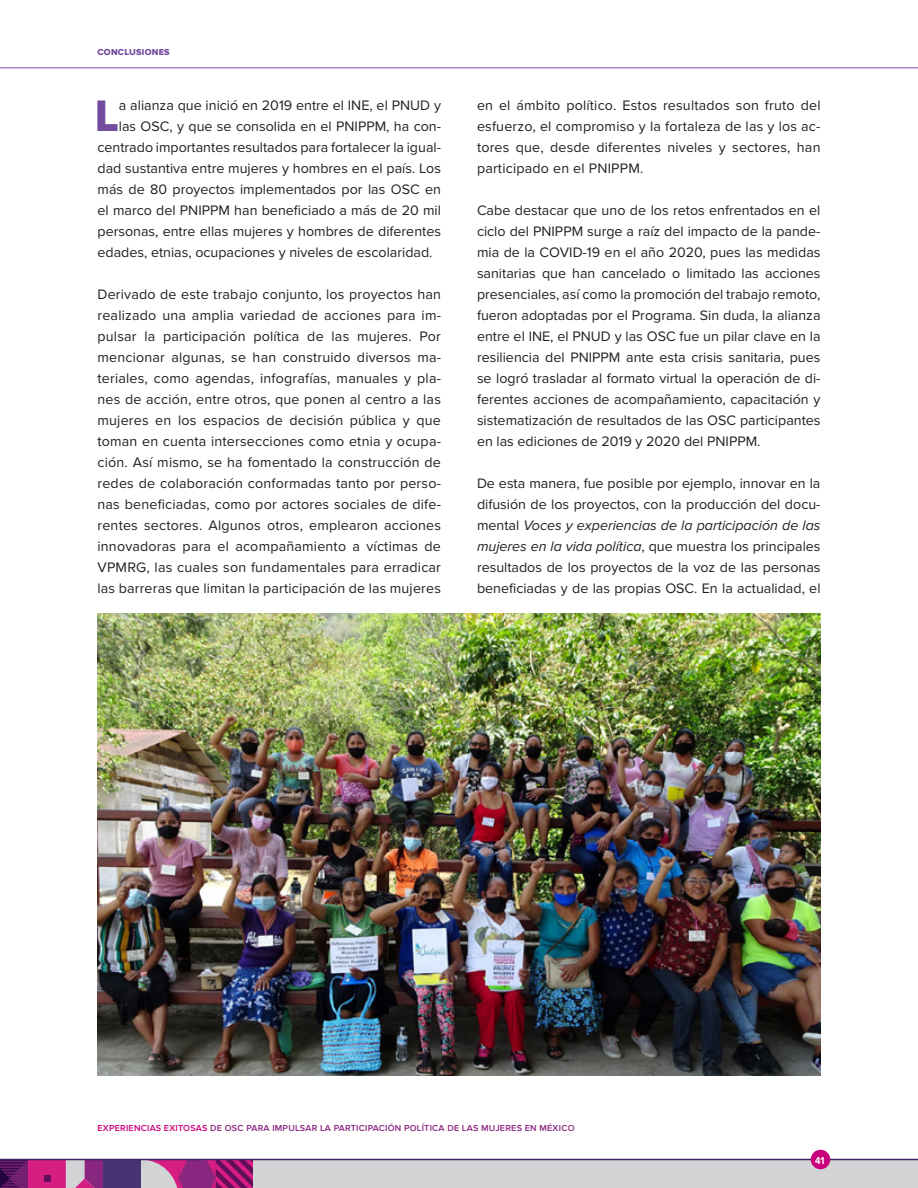
<style>
.page{position:relative;width:918px;height:1188px;background:#fff}
.page>*{position:absolute;margin:0;border:0;box-sizing:border-box;transform-origin:0 0}
.t1{font:45.75px "Proxima Nova Extrabld";color:#744c9e}
.t2{font:14.25px/21px "Proxima Nova";color:#231f20;text-align:justify}
.t3{font:700 10.5px "Proxima Nova Cond";color:#fff}
.t4{font:600 9px "Proxima Nova";letter-spacing:.025em;color:#892780}
.t5{font:9px "Proxima Nova Extrabld";color:#744c9e}
.s1{font-style:italic}
.s2{color:#c9007b}
</style>
<div class="page">
<svg style="left:0;top:1160px;width:28px;height:28px"></svg>
<div style="left:178px;top:1160px;width:38px;height:28px;background:#892780"></div>
<svg style="left:141px;top:1160px;width:46px;height:28px"></svg>
<svg style="left:206px;top:1160px;width:47px;height:28px"></svg>
<div style="left:28px;top:1160px;width:38px;height:28px;background:#d71d81"></div>
<svg style="left:44px;top:1175px;width:6px;height:6px"></svg>
<svg style="left:66px;top:1160px;width:37px;height:28px"></svg>
<div style="left:103px;top:1160px;width:38px;height:28px;background:#493275"></div>
<div style="left:253px;top:1160px;width:665px;height:28px;background:#d2d3d5"></div>
<hr style="left:0;top:68px;width:918px;height:1px;background:#744c9e">
<hr style="left:0;top:1159px;width:918px;height:1px;background:#3a235f">
<div style="left:811px;top:1150px;width:19px;height:19px;background:#c9007b;border-radius:50%"></div>
<img style="left:98px;top:613px;width:722px;height:463px">
<p class="t5" style="left:98px;top:46px;width:14px">CONCLUSIONES</p>
<h1 class="t1" style="left:95px;top:89px;width:26px">L</h1>
<p class="t2" style="left:119px;top:94px;width:324px">a alianza que inició en 2019 entre el INE, el PNUD y</p>
<p class="t2" style="left:119px;top:115px;width:324px">las OSC, y que se consolida en el PNIPPM, ha con-</p>
<p class="t2" style="left:98px;top:136px;width:345px">centrado importantes resultados para fortalecer la igual-</p>
<p class="t2" style="left:98px;top:157px;width:345px">dad sustantiva entre mujeres y hombres en el país. Los</p>
<p class="t2" style="left:98px;top:178px;width:345px">más de 80 proyectos implementados por las OSC en</p>
<p class="t2" style="left:98px;top:199px;width:345px">el marco del PNIPPM han beneficiado a más de 20 mil</p>
<p class="t2" style="left:98px;top:220px;width:345px">personas, entre ellas mujeres y hombres de diferentes</p>
<p class="t2" style="left:98px;top:241px;width:337px">edades, etnias, ocupaciones y niveles de escolaridad.</p>
<p class="t2" style="left:98px;top:283px;width:345px">Derivado de este trabajo conjunto, los proyectos han realizado una amplia variedad de acciones para im&shy;pulsar la participación política de las mujeres. Por mencionar algunas, se han construido diversos ma&shy;teriales, como agendas, infografías, manuales y pla&shy;nes de acción, entre otros, que ponen al centro a las mujeres en los espacios de decisión pública y que toman en cuenta intersecciones como etnia y ocupa&shy;ción. Así mismo, se ha fomentado la construcción de redes de colaboración conformadas tanto por perso&shy;nas beneficiadas, como por actores sociales de dife&shy;rentes sectores. Algunos otros, emplearon acciones innovadoras para el acompañamiento a víctimas de VPMRG, las cuales son fundamentales para erradicar las barreras que limitan la participación de las mujeres</p>
<p class="t2" style="left:477px;top:94px;width:345px">en el ámbito político. Estos resultados son fruto del esfuerzo, el compromiso y la fortaleza de las y los ac&shy;tores que, desde diferentes niveles y sectores, han participado en el PNIPPM.</p>
<p class="t2" style="left:477px;top:199px;width:345px">Cabe destacar que uno de los retos enfrentados en el ciclo del PNIPPM surge a raíz del impacto de la pande&shy;mia de la COVID-19 en el año 2020, pues las medidas sanitarias que han cancelado o limitado las acciones presenciales, así como la promoción del trabajo remoto, fueron adoptadas por el Programa. Sin duda, la alianza entre el INE, el PNUD y las OSC fue un pilar clave en la resiliencia del PNIPPM ante esta crisis sanitaria, pues se logró trasladar al formato virtual la operación de di&shy;ferentes acciones de acompañamiento, capacitación y sistematización de resultados de las OSC participantes en las ediciones de 2019 y 2020 del PNIPPM.</p>
<p class="t2" style="left:477px;top:472px;width:345px">De esta manera, fue posible por ejemplo, innovar en la difusión de los proyectos, con la producción del docu&shy;mental <span class="s1">Voces y experiencias de la participación de las mujeres en la vida política</span>, que muestra los principales resultados de los proyectos de la voz de las personas beneficiadas y de las propias OSC. En la actualidad, el</p>
<p class="t4" style="left:98px;top:1123px;width:479px"><span class="s2">EXPERIENCIAS EXITOSAS</span> DE OSC PARA IMPULSAR LA PARTICIPACIÓN POLÍTICA DE LAS MUJERES EN MÉXICO</p>
<p class="t3" style="left:815px;top:1152px;width:11px">41</p>
</div>
